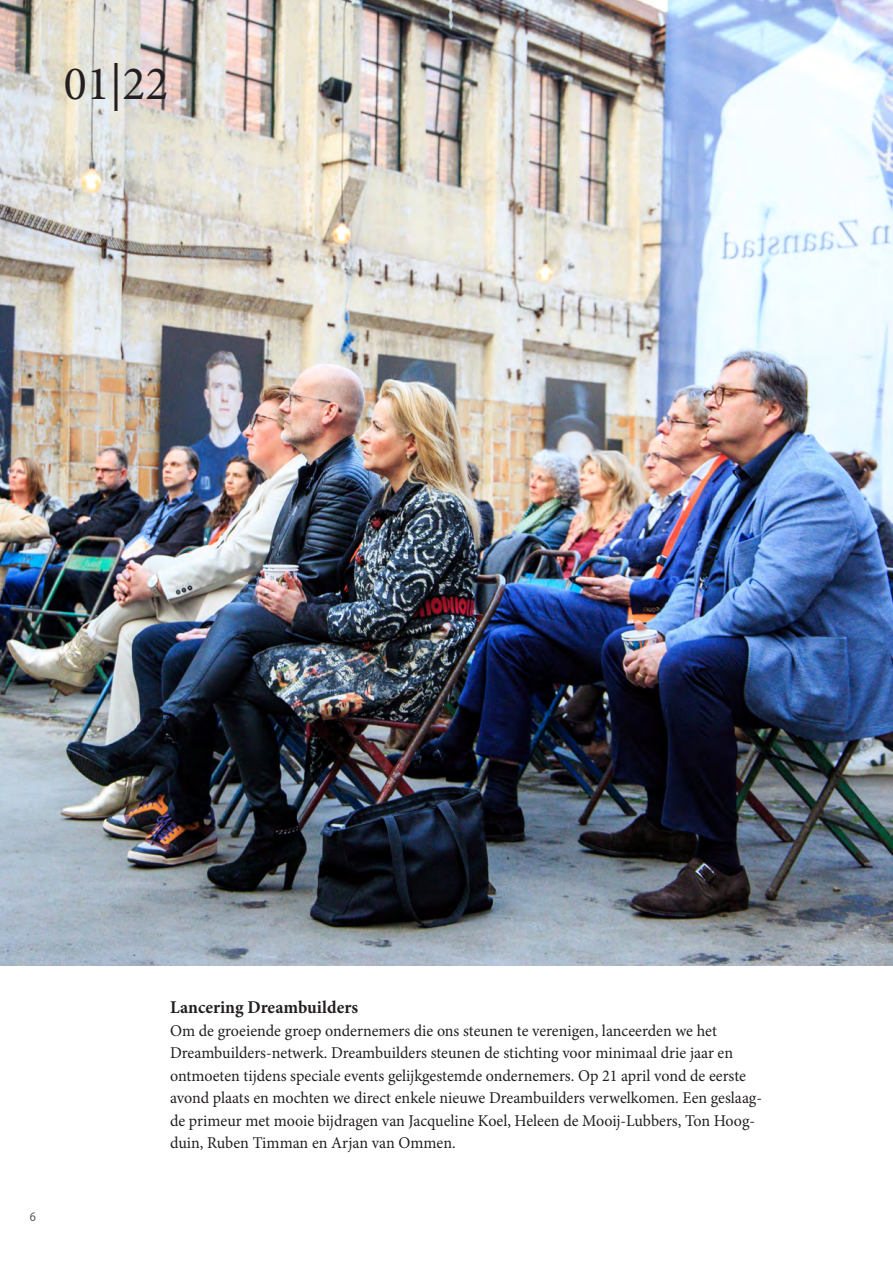
<style>
.page{position:relative;width:893px;height:1263px;background:#fff}
.page>*{position:absolute;margin:0;border:0;box-sizing:border-box;transform-origin:0 0}
.t1{font:48px "Minion Pro";color:#231f20}
.tekst_boek_groot{font:700 18px "Minion Pro";color:#231f20}
.tekst_boek_groot-2{font:16.5px/22.5px "Minion Pro";color:#231f20}
.t2{font:13.2px "Myriad Pro";color:#57585a;scale:.91 1}
</style>
<div class="page">
<img style="left:0;top:0;width:893px;height:965px">
<p class="t1" style="left:64px;top:51px;width:106px">01|22</p>
<p class="t2" style="left:30px;top:1208px;width:8px">6</p>
<p class="tekst_boek_groot" style="left:170px;top:995px;width:190px">Lancering Dreambuilders</p>
<p class="tekst_boek_groot-2" style="left:170px;top:1019px;width:594px">Om de groeiende groep ondernemers die ons steunen te verenigen, lanceerden we het Dreambuilders-netwerk. Dreambuilders steunen de stichting voor minimaal drie jaar en ontmoeten tijdens speciale events gelijkgestemde ondernemers. Op 21 april vond de eerste avond plaats en mochten we direct enkele nieuwe Dreambuilders verwelkomen. Een geslaag&shy;de primeur met mooie bijdragen van Jacqueline Koel, Heleen de Mooij-Lubbers, Ton Hoog&shy;duin, Ruben Timman en Arjan van Ommen.</p>
</div>
